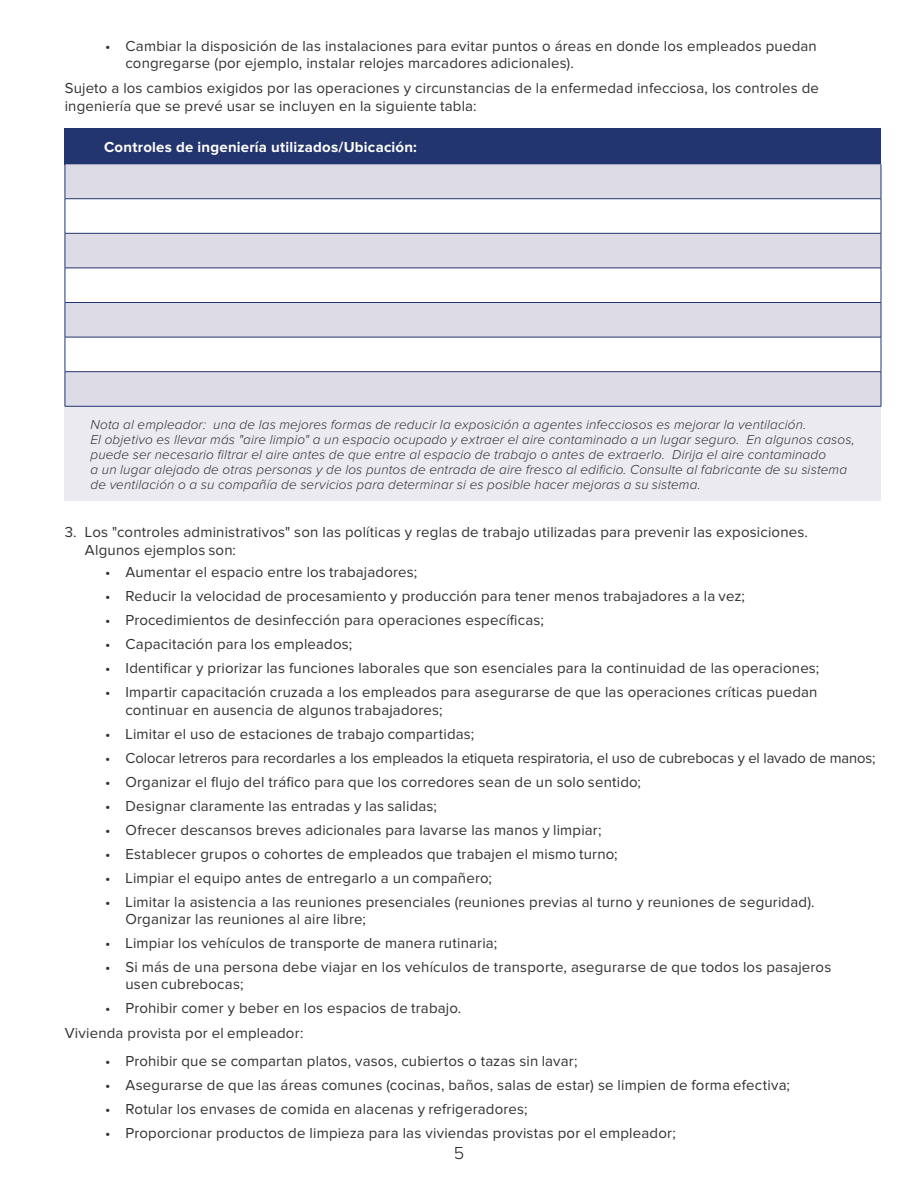
<style>
.page{position:relative;width:918px;height:1188px;background:#fff}
.page>*{position:absolute;margin:0;border:0;box-sizing:border-box;transform-origin:0 0}
.t1{font:300 18px "Proxima Nova";color:#231f20}
.Body_Copy{font:15px/17.2px "Proxima Nova";letter-spacing:.01em;color:#333132}
.Charts__Title{font:700 15px "Proxima Nova";letter-spacing:.015em;color:#fff}
.Chart_-_Footer{font:italic 300 13.5px/15px "Proxima Nova";letter-spacing:.01em;color:#333132}
</style>
<div class="page">
<div style="left:65px;top:128px;width:816px;height:36px;background:#23356f"></div>
<svg style="left:66px;top:164px;width:815px;height:242px;fill:#dddbe5"></svg>
<div style="left:65px;top:406px;width:816px;height:95px;background:#ebeaf0"></div>
<hr style="left:65px;top:164px;width:1px;height:35px;background:#23356f">
<hr style="left:881px;top:164px;width:1px;height:35px;background:#23356f">
<hr style="left:65px;top:199px;width:1px;height:34px;background:#23356f">
<hr style="left:881px;top:199px;width:1px;height:34px;background:#23356f">
<hr style="left:65px;top:234px;width:1px;height:34px;background:#23356f">
<hr style="left:881px;top:234px;width:1px;height:34px;background:#23356f">
<hr style="left:65px;top:268px;width:1px;height:34px;background:#23356f">
<hr style="left:881px;top:268px;width:1px;height:34px;background:#23356f">
<hr style="left:65px;top:303px;width:1px;height:34px;background:#23356f">
<hr style="left:881px;top:303px;width:1px;height:34px;background:#23356f">
<hr style="left:65px;top:337px;width:1px;height:35px;background:#23356f">
<hr style="left:881px;top:337px;width:1px;height:35px;background:#23356f">
<hr style="left:65px;top:198px;width:816px;height:1px;background:#23356f">
<hr style="left:65px;top:233px;width:816px;height:1px;background:#23356f">
<hr style="left:65px;top:268px;width:816px;height:1px;background:#23356f">
<hr style="left:65px;top:302px;width:816px;height:1px;background:#23356f">
<hr style="left:65px;top:337px;width:816px;height:1px;background:#23356f">
<hr style="left:65px;top:371px;width:816px;height:1px;background:#23356f">
<hr style="left:65px;top:372px;width:1px;height:34px;background:#23356f">
<hr style="left:881px;top:372px;width:1px;height:34px;background:#23356f">
<hr style="left:65px;top:406px;width:816px;height:1px;background:#23356f">
<p class="Body_Copy" style="left:125px;top:38px;width:693px;text-indent:-20px">• Cambiar la disposición de las instalaciones para evitar puntos o áreas en donde los empleados puedan congregarse (por ejemplo, instalar relojes marcadores adicionales).</p>
<p class="Body_Copy" style="left:65px;top:79px;width:756px;line-height:18px">Sujeto a los cambios exigidos por las operaciones y circunstancias de la enfermedad infecciosa, los controles de ingeniería que se prevé usar se incluyen en la siguiente tabla:</p>
<p class="Charts__Title" style="left:104px;top:140px;width:314px">Controles de ingeniería utilizados/Ubicación:</p>
<p class="Chart_-_Footer" style="left:91px;top:418px;width:766px">Nota al empleador: una de las mejores formas de reducir la exposición a agentes infecciosos es mejorar la ventilación.<br>El objetivo es llevar más "aire limpio" a un espacio ocupado y extraer el aire contaminado a un lugar seguro. En algunos casos, puede ser necesario filtrar el aire antes de que entre al espacio de trabajo o antes de extraerlo. Dirija el aire contaminado<br>a un lugar alejado de otras personas y de los puntos de entrada de aire fresco al edificio. Consulte al fabricante de su sistema de ventilación o a su compañía de servicios para determinar si es posible hacer mejoras a su sistema.</p>
<p class="Body_Copy" style="left:85px;top:523px;width:725px;line-height:18px;text-indent:-20px">3. Los "controles administrativos" son las políticas y reglas de trabajo utilizadas para prevenir las exposiciones.<br>Algunos ejemplos son:</p>
<p class="Body_Copy" style="left:105px;top:564px;width:314px">• Aumentar el espacio entre los trabajadores;</p>
<p class="Body_Copy" style="left:105px;top:588px;width:641px">• Reducir la velocidad de procesamiento y producción para tener menos trabajadores a la vez;</p>
<p class="Body_Copy" style="left:105px;top:612px;width:440px">• Procedimientos de desinfección para operaciones específicas;</p>
<p class="Body_Copy" style="left:105px;top:636px;width:249px">• Capacitación para los empleados;</p>
<p class="Body_Copy" style="left:105px;top:660px;width:716px">• Identificar y priorizar las funciones laborales que son esenciales para la continuidad de las operaciones;</p>
<p class="Body_Copy" style="left:125px;top:684px;width:694px;text-indent:-20px">• Impartir capacitación cruzada a los empleados para asegurarse de que las operaciones críticas puedan continuar en ausencia de algunos trabajadores;</p>
<p class="Body_Copy" style="left:105px;top:726px;width:371px">• Limitar el uso de estaciones de trabajo compartidas;</p>
<p class="Body_Copy" style="left:105px;top:750px;width:772px">• Colocar letreros para recordarles a los empleados la etiqueta respiratoria, el uso de cubrebocas y el lavado de manos;</p>
<p class="Body_Copy" style="left:105px;top:774px;width:537px">• Organizar el flujo del tráfico para que los corredores sean de un solo sentido;</p>
<p class="Body_Copy" style="left:105px;top:798px;width:333px">• Designar claramente las entradas y las salidas;</p>
<p class="Body_Copy" style="left:105px;top:822px;width:498px">• Ofrecer descansos breves adicionales para lavarse las manos y limpiar;</p>
<p class="Body_Copy" style="left:105px;top:846px;width:514px">• Establecer grupos o cohortes de empleados que trabajen el mismo turno;</p>
<p class="Body_Copy" style="left:105px;top:870px;width:388px">• Limpiar el equipo antes de entregarlo a un compañero;</p>
<p class="Body_Copy" style="left:125px;top:894px;width:691px;text-indent:-20px">• Limitar la asistencia a las reuniones presenciales (reuniones previas al turno y reuniones de seguridad).<br>Organizar las reuniones al aire libre;</p>
<p class="Body_Copy" style="left:105px;top:935px;width:393px">• Limpiar los vehículos de transporte de manera rutinaria;</p>
<p class="Body_Copy" style="left:125px;top:959px;width:707px;text-indent:-20px">• Si más de una persona debe viajar en los vehículos de transporte, asegurarse de que todos los pasajeros usen cubrebocas;</p>
<p class="Body_Copy" style="left:105px;top:1000px;width:358px">• Prohibir comer y beber en los espacios de trabajo.</p>
<p class="Body_Copy" style="left:65px;top:1025px;width:240px">Vivienda provista por el empleador:</p>
<p class="Body_Copy" style="left:105px;top:1053px;width:474px">• Prohibir que se compartan platos, vasos, cubiertos o tazas sin lavar;</p>
<p class="Body_Copy" style="left:105px;top:1077px;width:686px">• Asegurarse de que las áreas comunes (cocinas, baños, salas de estar) se limpien de forma efectiva;</p>
<p class="Body_Copy" style="left:105px;top:1101px;width:424px">• Rotular los envases de comida en alacenas y refrigeradores;</p>
<p class="Body_Copy" style="left:105px;top:1125px;width:572px">• Proporcionar productos de limpieza para las viviendas provistas por el empleador;</p>
<p class="t1" style="left:454px;top:1144px;width:12px">5</p>
</div>
